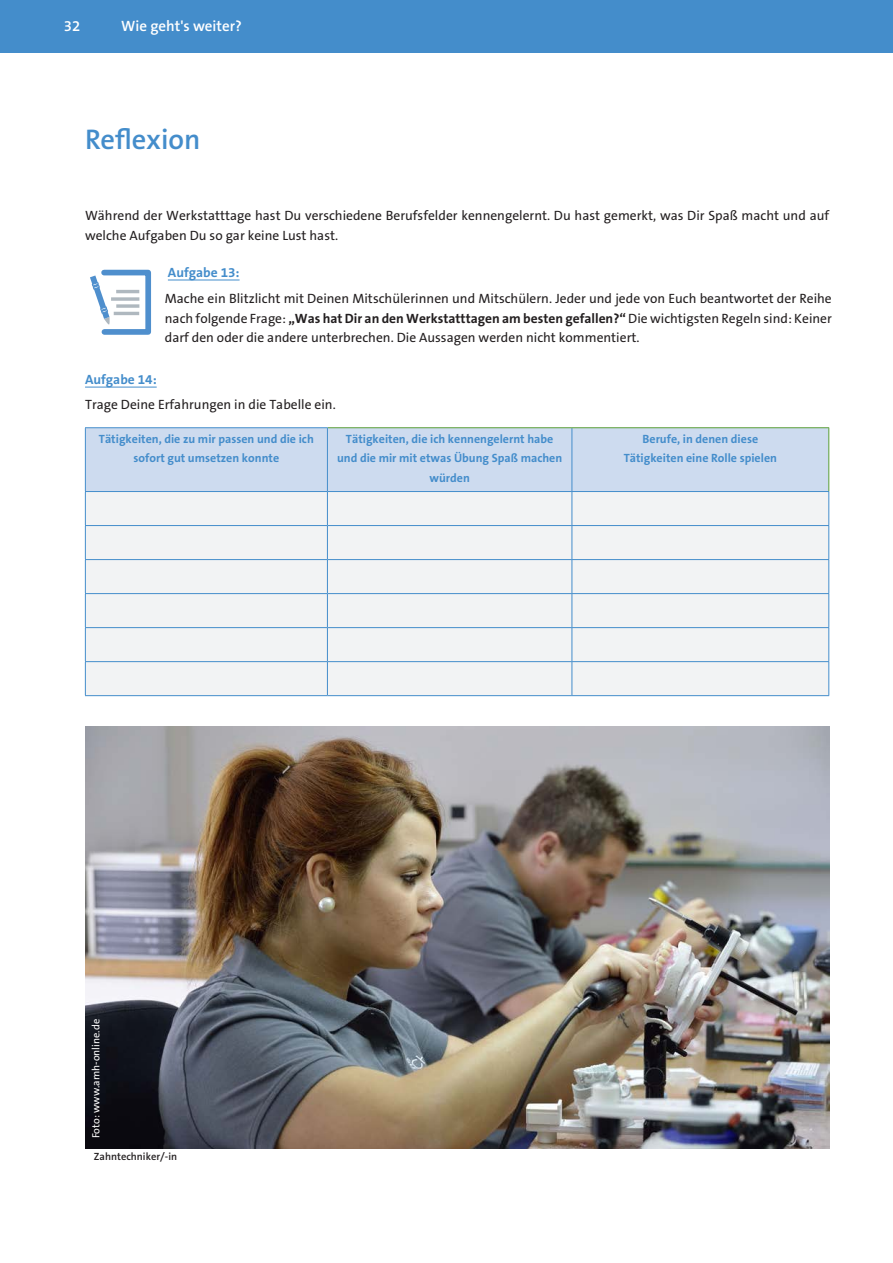
<style>
.page{position:relative;width:893px;height:1263px;background:#fff}
.page>*{position:absolute;margin:0;border:0;box-sizing:border-box;transform-origin:0 0}
.t1{font:600 28.5px "The Sans B W6";color:#448dcb}
.t2{font:600 15px "The Sans B W6";color:#fff}
.t3{font:13.5px/19.5px "The Sans B W5 Plain";color:#231f20}
.t4{font:700 13.5px "The Sans B W7";color:#448dcb}
.t5{font:700 12px/19.5px "The Sans B W7";color:#448dcb;text-align:center}
.t6{font:10.5px "The Sans B W5 Plain";color:#fff}
.t7{font:600 10.5px "The Sans B W6";color:#231f20}
.s1{font-family:"The Sans B W7";font-weight:700}
</style>
<div class="page">
<div style="left:0;top:0;width:893px;height:53px;background:#448dcb"></div>
<hr style="left:168px;top:280px;width:72px;height:1px;background:#448dcb">
<hr style="left:85px;top:387px;width:72px;height:1px;background:#448dcb">
<div style="left:86px;top:428px;width:742px;height:63px;background:#cddbef"></div>
<div style="left:86px;top:492px;width:742px;height:203px;background:#f2f3f4"></div>
<hr style="left:327px;top:428px;width:1px;height:63px;background:#448dcb">
<hr style="left:572px;top:428px;width:1px;height:63px;background:#448dcb">
<hr style="left:85px;top:491px;width:242px;height:1px;background:#448dcb">
<hr style="left:327px;top:491px;width:245px;height:1px;background:#448dcb">
<hr style="left:327px;top:492px;width:1px;height:33px;background:#448dcb">
<hr style="left:572px;top:491px;width:257px;height:1px;background:#448dcb">
<hr style="left:572px;top:492px;width:1px;height:33px;background:#448dcb">
<hr style="left:327px;top:526px;width:1px;height:33px;background:#448dcb">
<hr style="left:572px;top:526px;width:1px;height:33px;background:#448dcb">
<hr style="left:327px;top:560px;width:1px;height:33px;background:#448dcb">
<hr style="left:572px;top:560px;width:1px;height:33px;background:#448dcb">
<hr style="left:85px;top:593px;width:242px;height:1px;background:#448dcb">
<hr style="left:327px;top:593px;width:245px;height:1px;background:#448dcb">
<hr style="left:327px;top:594px;width:1px;height:33px;background:#448dcb">
<hr style="left:572px;top:593px;width:257px;height:1px;background:#448dcb">
<hr style="left:572px;top:594px;width:1px;height:33px;background:#448dcb">
<hr style="left:327px;top:628px;width:1px;height:33px;background:#448dcb">
<hr style="left:572px;top:628px;width:1px;height:33px;background:#448dcb">
<hr style="left:327px;top:662px;width:1px;height:33px;background:#448dcb">
<hr style="left:572px;top:662px;width:1px;height:33px;background:#448dcb">
<hr style="left:85px;top:525px;width:242px;height:1px;background:#448dcb">
<hr style="left:327px;top:525px;width:245px;height:1px;background:#448dcb">
<hr style="left:572px;top:525px;width:257px;height:1px;background:#448dcb">
<hr style="left:85px;top:559px;width:242px;height:1px;background:#448dcb">
<hr style="left:327px;top:559px;width:245px;height:1px;background:#448dcb">
<hr style="left:572px;top:559px;width:257px;height:1px;background:#448dcb">
<hr style="left:85px;top:627px;width:242px;height:1px;background:#448dcb">
<hr style="left:327px;top:627px;width:245px;height:1px;background:#448dcb">
<hr style="left:572px;top:627px;width:257px;height:1px;background:#448dcb">
<hr style="left:85px;top:661px;width:242px;height:1px;background:#448dcb">
<hr style="left:327px;top:661px;width:245px;height:1px;background:#448dcb">
<hr style="left:572px;top:661px;width:257px;height:1px;background:#448dcb">
<hr style="left:85px;top:427px;width:243px;height:1px;background:#448dcb">
<hr style="left:85px;top:428px;width:1px;height:63px;background:#448dcb">
<hr style="left:328px;top:427px;width:244px;height:1px;background:#5b9f37">
<hr style="left:572px;top:427px;width:257px;height:1px;background:#5b9f37">
<hr style="left:828px;top:428px;width:1px;height:63px;background:#5b9f37">
<hr style="left:85px;top:492px;width:1px;height:33px;background:#448dcb">
<hr style="left:828px;top:492px;width:1px;height:33px;background:#448dcb">
<hr style="left:85px;top:526px;width:1px;height:33px;background:#448dcb">
<hr style="left:828px;top:526px;width:1px;height:33px;background:#448dcb">
<hr style="left:85px;top:560px;width:1px;height:33px;background:#448dcb">
<hr style="left:828px;top:560px;width:1px;height:33px;background:#448dcb">
<hr style="left:85px;top:594px;width:1px;height:33px;background:#448dcb">
<hr style="left:828px;top:594px;width:1px;height:33px;background:#448dcb">
<hr style="left:85px;top:628px;width:1px;height:33px;background:#448dcb">
<hr style="left:828px;top:628px;width:1px;height:33px;background:#448dcb">
<hr style="left:85px;top:662px;width:1px;height:33px;background:#448dcb">
<hr style="left:828px;top:662px;width:1px;height:33px;background:#448dcb">
<hr style="left:85px;top:695px;width:242px;height:1px;background:#448dcb">
<hr style="left:327px;top:695px;width:245px;height:1px;background:#448dcb">
<hr style="left:572px;top:695px;width:257px;height:1px;background:#448dcb">
<svg style="left:90px;top:275px;width:20px;height:50px"></svg>
<div style="left:101px;top:270px;width:50px;height:65px;border:6px solid #4f8fcd"></div>
<hr style="left:116px;top:290px;width:23px;height:3px;background:#afb8bf">
<svg style="left:111px;top:297px;width:28px;height:4px"></svg>
<svg style="left:116px;top:304px;width:23px;height:4px"></svg>
<hr style="left:114px;top:312px;width:25px;height:3px;background:#afb8bf">
<img style="left:85px;top:726px;width:744px;height:422px">
<p class="t2" style="left:64px;top:17px;width:18px">32</p>
<p class="t2" style="left:121px;top:17px;width:122px">Wie geht's weiter?</p>
<h1 class="t1" style="left:85px;top:121px;width:117px">Reflexion</h1>
<p class="t3" style="left:85px;top:206px;width:746px">Während der Werkstatttage hast Du verschiedene Berufsfelder kennengelernt. Du hast gemerkt, was Dir Spaß macht und auf welche Aufgaben Du so gar keine Lust hast.</p>
<p class="t4" style="left:168px;top:264px;width:73px">Aufgabe 13:</p>
<p class="t3" style="left:165px;top:289px;width:668px;text-align:justify">Mache ein Blitzlicht mit Deinen Mitschülerinnen und Mitschülern. Jeder und jede von Euch beantwortet der Reihe nach folgende Frage: <span class="s1">„Was hat Dir an den Werkstatttagen am besten gefallen?“</span> Die wichtigsten Regeln sind: Keiner darf den oder die andere unterbrechen. Die Aussagen werden nicht kommentiert.</p>
<p class="t4" style="left:85px;top:371px;width:73px">Aufgabe 14:</p>
<p class="t3" style="left:85px;top:394px;width:252px">Trage Deine Erfahrungen in die Tabelle ein.</p>
<p class="t5" style="left:99px;top:429px;width:216px">Tätigkeiten, die zu mir passen und die ich sofort gut umsetzen konnte</p>
<p class="t5" style="left:337px;top:429px;width:227px">Tätigkeiten, die ich kennengelernt habe und die mir mit etwas Übung Spaß machen würden</p>
<p class="t5" style="left:624px;top:429px;width:155px">Berufe, in denen diese<br>Tätigkeiten eine Rolle spielen</p>
<p class="t6" style="left:89px;top:1138px;width:121px;rotate:-90deg">Foto: www.amh-online.de</p>
<p class="t7" style="left:94px;top:1150px;width:85px">Zahntechniker/-in</p>
</div>
